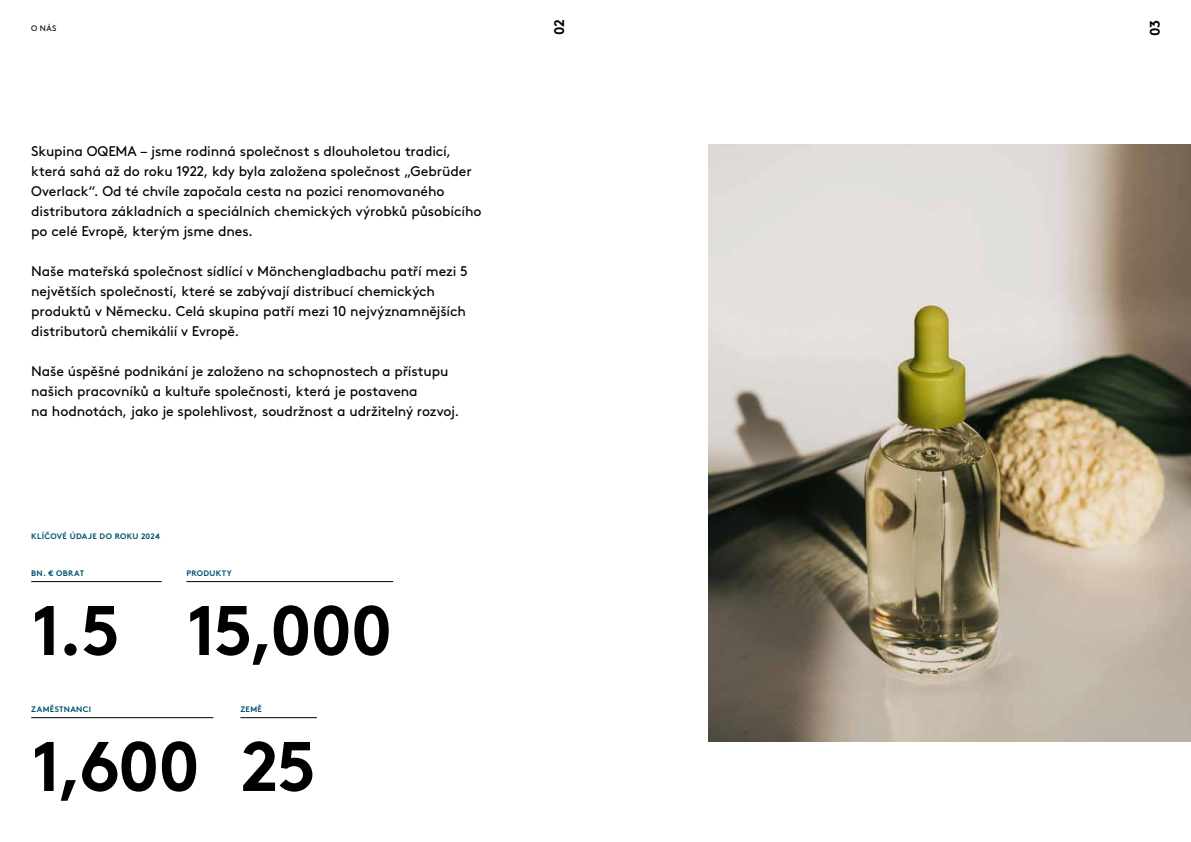
<style>
.page{position:relative;width:1191px;height:842px;background:#fff}
.page>*{position:absolute;margin:0;border:0;box-sizing:border-box;transform-origin:0 0}
.t1{font:700 70px "Brown Pro";letter-spacing:-.025em;color:#000}
.t2{font:14px/20px "Brown Pro";letter-spacing:-.01em;color:#000}
.t3{font:700 14px "Brown Pro";color:#000}
.t4{font:700 8px "Brown Pro";letter-spacing:.04em;color:#00546d}
.t5{font:8px "Brown Pro";color:#000}
</style>
<div class="page">
<img style="left:709px;top:145px;width:482px;height:596px">
<hr style="left:31px;top:581px;width:131px;height:1px;background:#000">
<hr style="left:186px;top:581px;width:207px;height:1px;background:#000">
<hr style="left:31px;top:717px;width:182px;height:1px;background:#000">
<hr style="left:240px;top:717px;width:77px;height:1px;background:#000">
<p class="t5" style="left:31px;top:22px;width:27px">O nás</p>
<p class="t2" style="left:31px;top:140px;width:452px">Skupina OQEMA – jsme rodinná společnost s dlouholetou tradicí, která sahá až do roku 1922, kdy byla založena společnost „Gebrüder Overlack“. Od té chvíle započala cesta na pozici renomovaného distributora základních a speciálních chemických výrobků působícího po celé Evropě, kterým jsme dnes.</p>
<p class="t2" style="left:31px;top:260px;width:438px">Naše mateřská společnost sídlící v Mönchengladbachu patří mezi 5 největších společností, které se zabývají distribucí chemických produktů v Německu. Celá skupina patří mezi 10 nejvýznamnějších distributorů chemikálií v Evropě.</p>
<p class="t2" style="left:31px;top:360px;width:430px">Naše úspěšné podnikání je založeno na schopnostech a přístupu našich pracovníků a kultuře společnosti, která je postavena<br>na hodnotách, jako je spolehlivost, soudržnost a udržitelný rozvoj.</p>
<p class="t4" style="left:31px;top:529px;width:130px">KL ÍČOVÉ ÚDAJE DO RO KU 2024</p>
<p class="t4" style="left:31px;top:566px;width:54px">BN. € OBRAT</p>
<p class="t4" style="left:186px;top:566px;width:47px">PRODUKTY</p>
<h1 class="t1" style="left:31px;top:574px;width:363px">1.5 15,000</h1>
<p class="t4" style="left:31px;top:702px;width:61px">ZAMĚSTNANCI</p>
<p class="t4" style="left:240px;top:702px;width:23px">ZEMĚ</p>
<h1 class="t1" style="left:31px;top:710px;width:286px">1,600 25</h1>
<p class="t3" style="left:548px;top:35px;width:17px;rotate:-90deg">02</p>
<p class="t3" style="left:1143px;top:36px;width:18px;rotate:-90deg">03</p>
</div>
